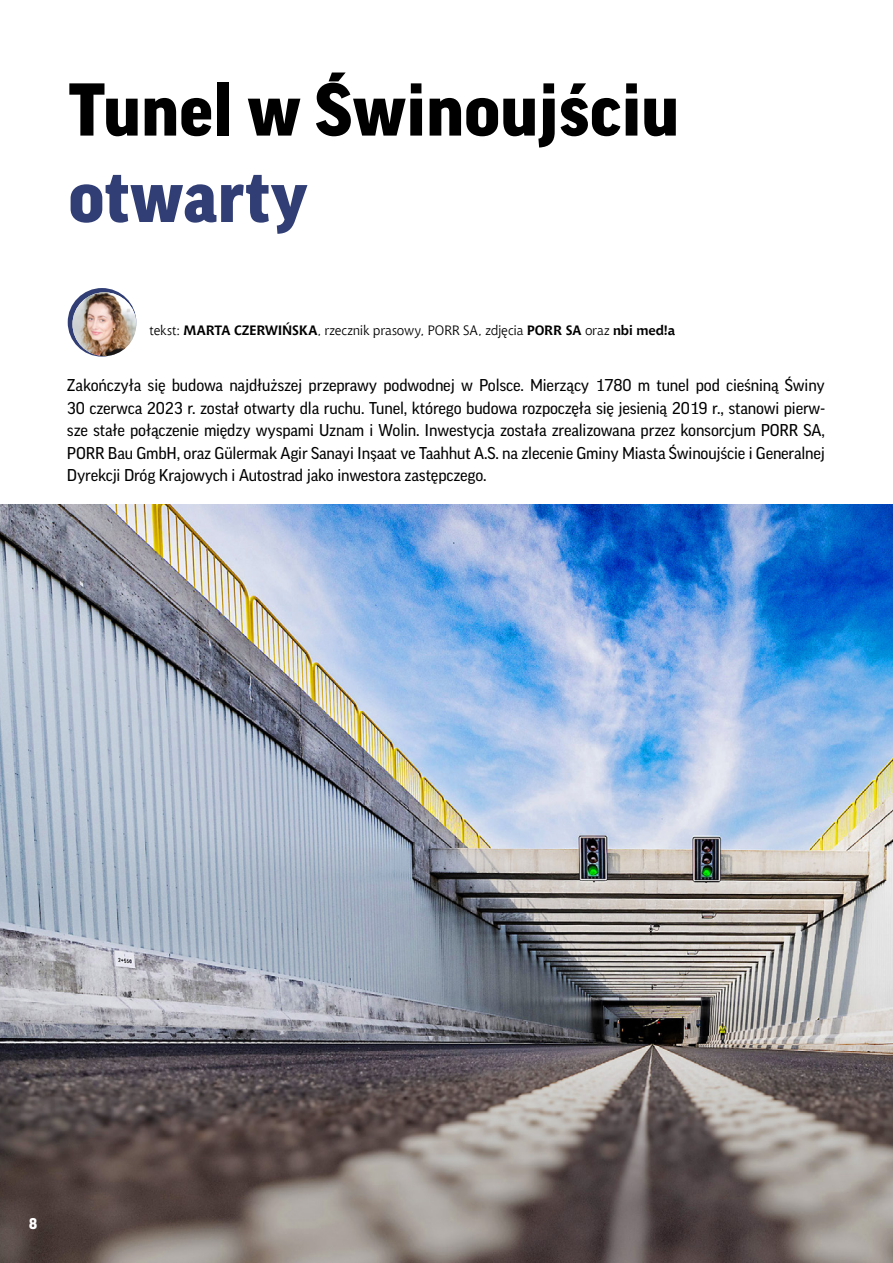
<style>
.page{position:relative;width:893px;height:1263px;background:#fff}
.page>*{position:absolute;margin:0;border:0;box-sizing:border-box;transform-origin:0 0}
.t1{font:900 72px "Good Pro";letter-spacing:.01em;color:#000}
.t2{font:900 72px "Good Pro";letter-spacing:.01em;color:#303e75}
.t3{font:16.5px/22.5px "Good Pro";letter-spacing:-.01em;color:#000;text-align:justify}
.t4{font:900 15px "Good Pro";color:#fff}
.t5{font:13.5px "Chianti EU";letter-spacing:-.01em;color:#000}
.s1{font-weight:700}
</style>
<div class="page">
<img style="left:0;top:504px;width:893px;height:759px">
<svg style="left:68px;top:288px;width:68px;height:69px"></svg>
<img style="left:72px;top:292px;width:64px;height:64px;border-radius:32px">
<h1 class="t1" style="left:69px;top:69px;width:612px">Tunel w Świnoujściu</h1>
<h1 class="t2" style="left:69px;top:156px;width:240px">otwarty</h1>
<p class="t5" style="left:150px;top:322px;width:527px">tekst: <span class="s1">MARTA CZERWIŃSKA</span>, rzecznik prasowy, PORR SA, zdjęcia <span class="s1">PORR SA</span> oraz <span class="s1">nbi med!a</span></p>
<p class="t3" style="left:67px;top:374px;width:760px">Zakończyła się budowa najdłuższej przeprawy podwodnej w Polsce. Mierzący 1780 m tunel pod cieśniną Świny 30 czerwca 2023 r. został otwarty dla ruchu. Tunel, którego budowa rozpoczęła się jesienią 2019 r., stanowi pierw&shy;sze stałe połączenie między wyspami Uznam i Wolin. Inwestycja została zrealizowana przez konsorcjum PORR SA, PORR Bau GmbH, oraz Gülermak Agir Sanayi Inşaat ve Taahhut A.S. na zlecenie Gminy Miasta Świnoujście i Generalnej Dyrekcji Dróg Krajowych i Autostrad jako inwestora zastępczego.</p>
<p class="t4" style="left:29px;top:1215px;width:9px">8</p>
</div>
